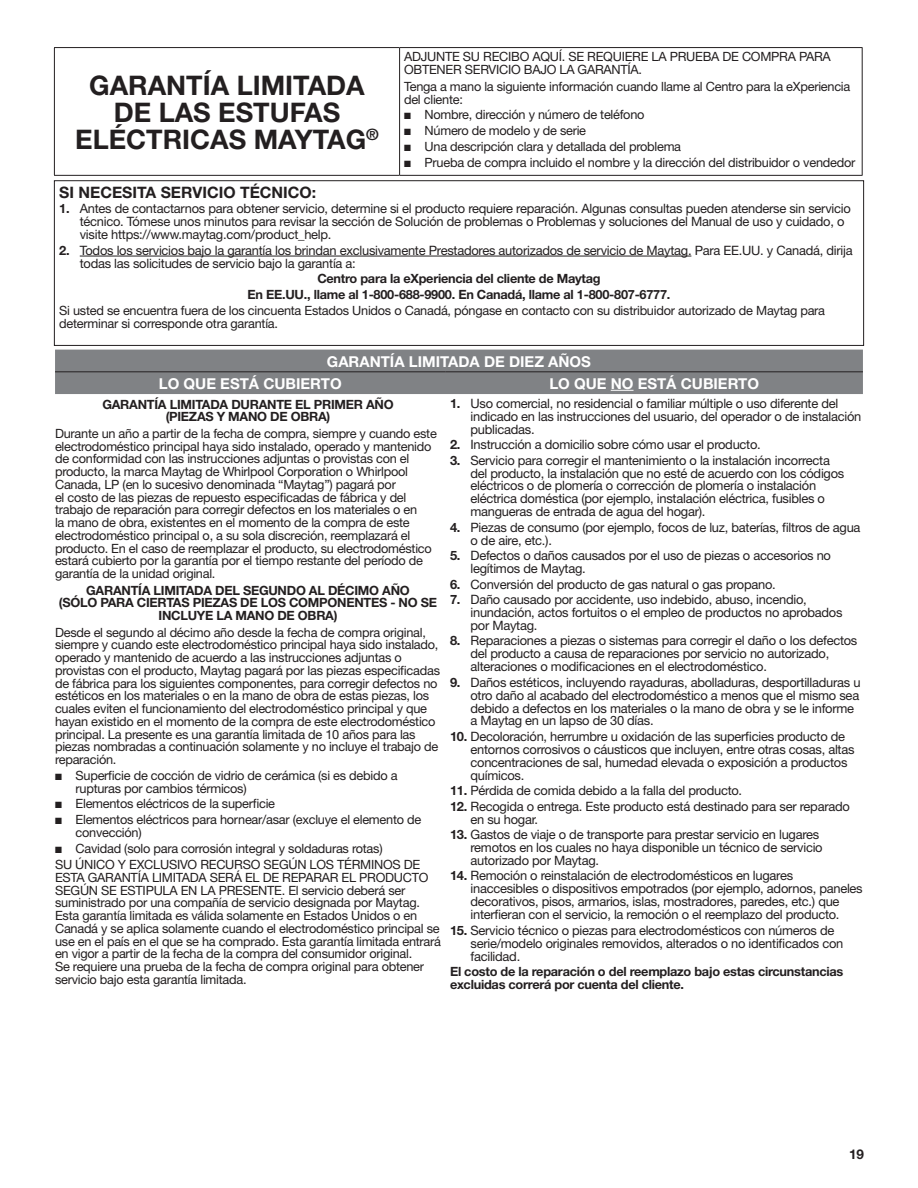
<style>
.page{position:relative;width:918px;height:1188px;background:#fff}
.page>*{position:absolute;margin:0;border:0;box-sizing:border-box;transform-origin:0 0}
.Warranty_Heading_1{font:700 27px/27px "Helvetica Neue";color:#231f20;text-align:center}
.Warranty_Heading_3{font:700 15.75px "Helvetica Neue";color:#231f20}
.Warranty_Heading_2{font:700 15px "Helvetica Neue";color:#fff}
.t1{font:700 13.5px "Helvetica Neue";color:#231f20}
.t2{font:12.9px/12.9px "Helvetica Neue LT Std";letter-spacing:-.02em;color:#231f20}
.Warranty_Body{font:12.75px/12.8px "Helvetica Neue LT Std";letter-spacing:-.02em;color:#231f20}
.Warranty_Body_Bold_C{font:700 12.75px/12.8px "Helvetica Neue";letter-spacing:-.02em;color:#231f20;text-align:center}
.Warranty_Body_Bold{font:700 12.75px/12.8px "Helvetica Neue";letter-spacing:-.02em;color:#231f20}
.s1{font-weight:700}
</style>
<div class="page">
<hr style="left:80px;top:256px;width:611px;height:1px;background:#231f20">
<div style="left:54px;top:180px;width:810px;height:166px;border:1px solid #231f20"></div>
<hr style="left:54px;top:47px;width:346px;height:1px;background:#231f20">
<hr style="left:54px;top:48px;width:1px;height:127px;background:#231f20">
<hr style="left:400px;top:47px;width:463px;height:1px;background:#231f20">
<hr style="left:399px;top:48px;width:1px;height:127px;background:#231f20">
<hr style="left:862px;top:48px;width:1px;height:127px;background:#231f20">
<hr style="left:54px;top:175px;width:346px;height:1px;background:#231f20">
<hr style="left:400px;top:175px;width:463px;height:1px;background:#231f20">
<div style="left:55px;top:350px;width:808px;height:44px;background:#808285"></div>
<h1 class="Warranty_Heading_1" style="left:75px;top:71px;width:305px">GARANTÍA LIMITADA<br>DE LAS ESTUFAS<br>ELÉCTRICAS MAYTAG<sup>®</sup></h1>
<p class="Warranty_Body" style="left:404px;top:50px;width:428px">ADJUNTE SU RECIBO AQUÍ. SE REQUIERE LA PRUEBA DE COMPRA PARA<br>OBTENER SERVICIO BAJO LA GARANTÍA.</p>
<p class="Warranty_Body" style="left:404px;top:80px;width:448px">Tenga a mano la siguiente información cuando llame al Centro para la eXperiencia del cliente:</p>
<p class="Warranty_Body" style="left:404px;top:108px;width:242px">■ Nombre, dirección y número de teléfono</p>
<p class="Warranty_Body" style="left:404px;top:124px;width:184px">■ Número de modelo y de serie</p>
<p class="Warranty_Body" style="left:404px;top:140px;width:279px">■ Una descripción clara y detallada del problema</p>
<p class="Warranty_Body" style="left:404px;top:155px;width:453px">■ Prueba de compra incluido el nombre y la dirección del distribuidor o vendedor</p>
<p class="Warranty_Heading_3" style="left:59px;top:183px;width:259px">SI NECESITA SERVICIO TÉCNICO:</p>
<p class="t2" style="left:80px;top:202px;width:773px;text-indent:-21px"><span class="s1">1.</span> Antes de contactarnos para obtener servicio, determine si el producto requiere reparación. Algunas consultas pueden atenderse sin servicio técnico. Tómese unos minutos para revisar la sección de Solución de problemas o Problemas y soluciones del Manual de uso y cuidado, o visite https://www.maytag.com/product_help.</p>
<p class="t2" style="left:80px;top:244px;width:774px;text-indent:-21px"><span class="s1">2.</span> Todos los servicios bajo la garantía los brindan exclusivamente Prestadores autorizados de servicio de Maytag. Para EE.UU. y Canadá, dirija todas las solicitudes de servicio bajo la garantía a:</p>
<p class="Warranty_Body_Bold_C" style="left:317px;top:272px;width:285px">Centro para la eXperiencia del cliente de Maytag</p>
<p class="Warranty_Body_Bold_C" style="left:248px;top:288px;width:424px">En EE.UU., llame al 1-800-688-9900. En Canadá, llame al 1-800-807-6777.</p>
<p class="Warranty_Body" style="left:59px;top:304px;width:767px">Si usted se encuentra fuera de los cincuenta Estados Unidos o Canadá, póngase en contacto con su distribuidor autorizado de Maytag para determinar si corresponde otra garantía.</p>
<p class="Warranty_Heading_2" style="left:327px;top:352px;width:266px">GARANTÍA LIMITADA DE DIEZ AÑOS</p>
<p class="Warranty_Heading_2" style="left:159px;top:374px;width:184px">LO QUE ESTÁ CUBIERTO</p>
<p class="Warranty_Heading_2" style="left:549px;top:374px;width:211px">LO QUE NO ESTÁ CUBIERTO</p>
<p class="Warranty_Body_Bold_C" style="left:102px;top:397px;width:293px">GARANTÍA LIMITADA DURANTE EL PRIMER AÑO (PIEZAS Y MANO DE OBRA)</p>
<p class="Warranty_Body" style="left:55px;top:427px;width:383px">Durante un año a partir de la fecha de compra, siempre y cuando este electrodoméstico principal haya sido instalado, operado y mantenido de conformidad con las instrucciones adjuntas o provistas con el producto, la marca Maytag de Whirlpool Corporation o Whirlpool Canada, LP (en lo sucesivo denominada “Maytag”) pagará por<br>el costo de las piezas de repuesto especificadas de fábrica y del trabajo de reparación para corregir defectos en los materiales o en<br>la mano de obra, existentes en el momento de la compra de este electrodoméstico principal o, a su sola discreción, reemplazará el producto. En el caso de reemplazar el producto, su electrodoméstico estará cubierto por la garantía por el tiempo restante del período de garantía de la unidad original.</p>
<p class="Warranty_Body_Bold_C" style="left:59px;top:583px;width:380px">GARANTÍA LIMITADA DEL SEGUNDO AL DÉCIMO AÑO<br>(SÓLO PARA CIERTAS PIEZAS DE LOS COMPONENTES - NO SE<br>INCLUYE LA MANO DE OBRA)</p>
<p class="Warranty_Body" style="left:55px;top:625px;width:387px">Desde el segundo al décimo año desde la fecha de compra original, siempre y cuando este electrodoméstico principal haya sido instalado, operado y mantenido de acuerdo a las instrucciones adjuntas o provistas con el producto, Maytag pagará por las piezas especificadas de fábrica para los siguientes componentes, para corregir defectos no estéticos en los materiales o en la mano de obra de estas piezas, los cuales eviten el funcionamiento del electrodoméstico principal y que hayan existido en el momento de la compra de este electrodoméstico principal. La presente es una garantía limitada de 10 años para las piezas nombradas a continuación solamente y no incluye el trabajo de reparación.</p>
<p class="Warranty_Body" style="left:76px;top:769px;width:323px;text-indent:-21px">■ Superficie de cocción de vidrio de cerámica (si es debido a rupturas por cambios térmicos)</p>
<p class="Warranty_Body" style="left:55px;top:797px;width:222px">■ Elementos eléctricos de la superficie</p>
<p class="Warranty_Body" style="left:76px;top:813px;width:347px;text-indent:-21px">■ Elementos eléctricos para hornear/asar (excluye el elemento de convección)</p>
<p class="Warranty_Body" style="left:55px;top:841px;width:329px">■ Cavidad (solo para corrosión integral y soldaduras rotas)</p>
<p class="Warranty_Body" style="left:55px;top:858px;width:387px">SU ÚNICO Y EXCLUSIVO RECURSO SEGÚN LOS TÉRMINOS DE ESTA GARANTÍA LIMITADA SERÁ EL DE REPARAR EL PRODUCTO SEGÚN SE ESTIPULA EN LA PRESENTE. El servicio deberá ser suministrado por una compañía de servicio designada por Maytag.<br>Esta garantía limitada es válida solamente en Estados Unidos o en Canadá y se aplica solamente cuando el electrodoméstico principal se use en el país en el que se ha comprado. Esta garantía limitada entrará en vigor a partir de la fecha de la compra del consumidor original.<br>Se requiere una prueba de la fecha de compra original para obtener servicio bajo esta garantía limitada.</p>
<p class="t2" style="left:471px;top:397px;width:392px;text-indent:-21px"><span class="s1">1.</span> Uso comercial, no residencial o familiar múltiple o uso diferente del indicado en las instrucciones del usuario, del operador o de instalación publicadas.</p>
<p class="t2" style="left:450px;top:438px;width:312px"><span class="s1">2.</span> Instrucción a domicilio sobre cómo usar el producto.</p>
<p class="t2" style="left:471px;top:453px;width:375px;text-indent:-21px"><span class="s1">3.</span> Servicio para corregir el mantenimiento o la instalación incorrecta del producto, la instalación que no esté de acuerdo con los códigos eléctricos o de plomería o corrección de plomería o instalación eléctrica doméstica (por ejemplo, instalación eléctrica, fusibles o mangueras de entrada de agua del hogar).</p>
<p class="t2" style="left:471px;top:521px;width:392px;text-indent:-21px"><span class="s1">4.</span> Piezas de consumo (por ejemplo, focos de luz, baterías, filtros de agua o de aire, etc.).</p>
<p class="t2" style="left:471px;top:549px;width:362px;text-indent:-21px"><span class="s1">5.</span> Defectos o daños causados por el uso de piezas o accesorios no legítimos de Maytag.</p>
<p class="t2" style="left:450px;top:577px;width:327px"><span class="s1">6.</span> Conversión del producto de gas natural o gas propano.</p>
<p class="t2" style="left:471px;top:593px;width:374px;text-indent:-21px"><span class="s1">7.</span> Daño causado por accidente, uso indebido, abuso, incendio, inundación, actos fortuitos o el empleo de productos no aprobados por Maytag.</p>
<p class="t2" style="left:471px;top:634px;width:388px;text-indent:-21px"><span class="s1">8.</span> Reparaciones a piezas o sistemas para corregir el daño o los defectos del producto a causa de reparaciones por servicio no autorizado, alteraciones o modificaciones en el electrodoméstico.</p>
<p class="t2" style="left:471px;top:676px;width:392px;text-indent:-21px"><span class="s1">9.</span> Daños estéticos, incluyendo rayaduras, abolladuras, desportilladuras u otro daño al acabado del electrodoméstico a menos que el mismo sea debido a defectos en los materiales o la mano de obra y se le informe a Maytag en un lapso de 30 días.</p>
<p class="t2" style="left:471px;top:730px;width:386px;text-indent:-21px"><span class="s1">10.</span> Decoloración, herrumbre u oxidación de las superficies producto de entornos corrosivos o cáusticos que incluyen, entre otras cosas, altas concentraciones de sal, humedad elevada o exposición a productos químicos.</p>
<p class="t2" style="left:450px;top:784px;width:294px"><span class="s1">11.</span> Pérdida de comida debido a la falla del producto.</p>
<p class="t2" style="left:471px;top:800px;width:381px;text-indent:-21px"><span class="s1">12.</span> Recogida o entrega. Este producto está destinado para ser reparado en su hogar.</p>
<p class="t2" style="left:471px;top:828px;width:354px;text-indent:-21px"><span class="s1">13.</span> Gastos de viaje o de transporte para prestar servicio en lugares remotos en los cuales no haya disponible un técnico de servicio autorizado por Maytag.</p>
<p class="t2" style="left:471px;top:869px;width:394px;text-indent:-21px"><span class="s1">14.</span> Remoción o reinstalación de electrodomésticos en lugares inaccesibles o dispositivos empotrados (por ejemplo, adornos, paneles decorativos, pisos, armarios, islas, mostradores, paredes, etc.) que interfieran con el servicio, la remoción o el reemplazo del producto.</p>
<p class="t2" style="left:471px;top:924px;width:374px;text-indent:-21px"><span class="s1">15.</span> Servicio técnico o piezas para electrodomésticos con números de serie/modelo originales removidos, alterados o no identificados con facilidad.</p>
<p class="Warranty_Body_Bold" style="left:450px;top:965px;width:395px">El costo de la reparación o del reemplazo bajo estas circunstancias excluidas correrá por cuenta del cliente.</p>
<p class="t1" style="left:849px;top:1146px;width:16px">19</p>
</div>
